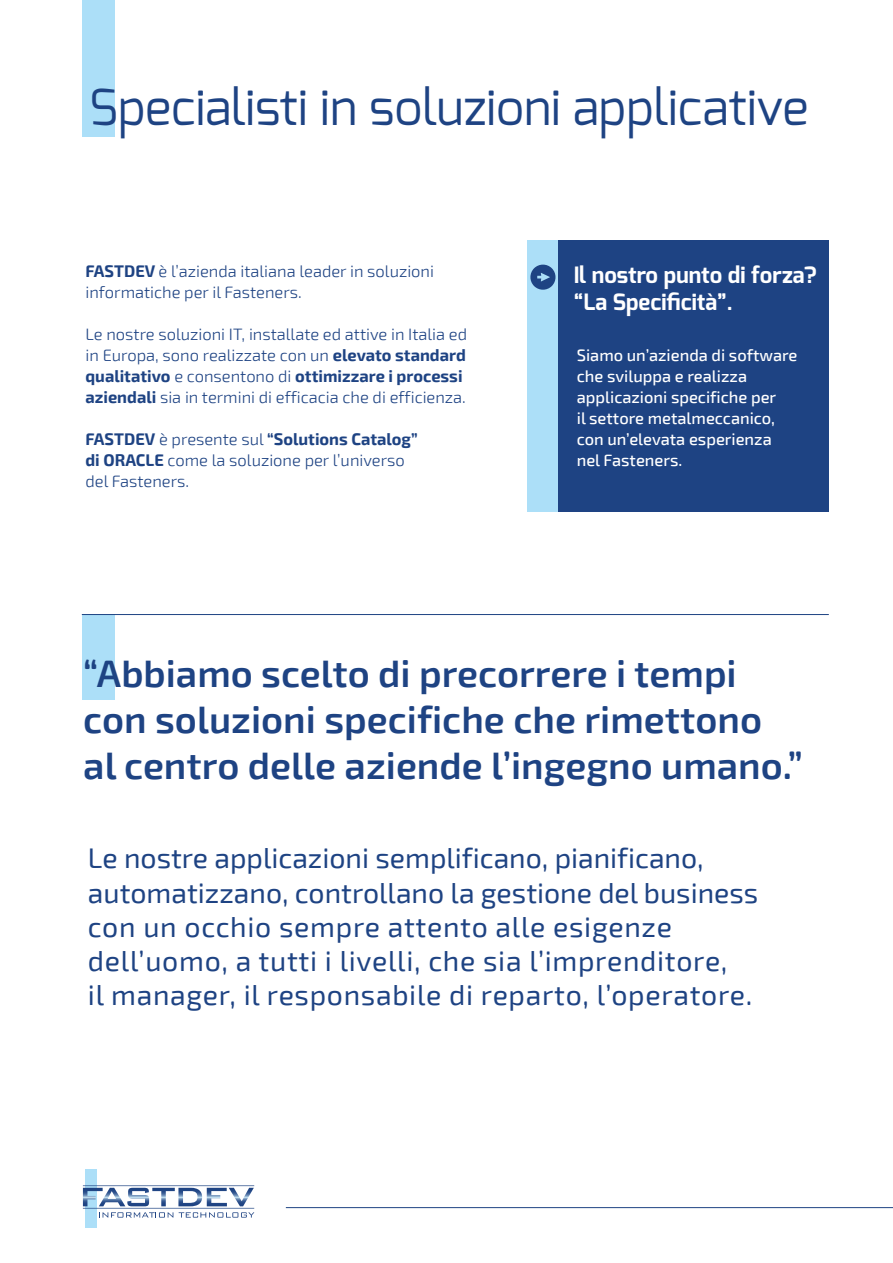
<style>
.page{position:relative;width:893px;height:1263px;background:#fff}
.page>*{position:absolute;margin:0;border:0;box-sizing:border-box;transform-origin:0 0}
.t1{font:49.5px "Exo";color:#1e4383}
.t2{font:600 38.25px/45.9px "Exo 2";color:#1e4383}
.t3{font:28.35px/34px "Exo 2";letter-spacing:.02em;color:#1e4383}
.t4{font:700 22.5px/27px "Exo";color:#fff}
.t5{font:300 16.5px/21px "Exo 2";color:#1e4383}
.t6{font:500 16.5px/21px "Exo 2";color:#fff}
.s1{font-weight:700}
</style>
<div class="page">
<div style="left:527px;top:240px;width:39px;height:272px;background:#acdff8"></div>
<div style="left:82px;top:0;width:32px;height:136px;background:#acdff8"></div>
<div style="left:82px;top:614px;width:32px;height:86px;background:#acdff8"></div>
<div style="left:559px;top:240px;width:270px;height:272px;background:#1e4383"></div>
<div style="left:85px;top:1169px;width:11px;height:58px;background:#acdff8"></div>
<svg style="left:83px;top:1188px;width:171px;height:18px"></svg>
<hr style="left:83px;top:1185px;width:171px;height:1px;background:#1e4383">
<hr style="left:83px;top:1208px;width:171px;height:1px;background:#1e4383">
<svg style="left:99px;top:1212px;width:74px;height:5px"></svg>
<svg style="left:179px;top:1212px;width:75px;height:5px"></svg>
<hr style="left:286px;top:1207px;width:607px;height:1px;background:#1e4383">
<hr style="left:82px;top:614px;width:747px;height:1px;background:#1e4383">
<svg style="left:530px;top:264px;width:26px;height:26px"></svg>
<h1 class="t1" style="left:89px;top:75px;width:721px">Specialisti in soluzioni applicative</h1>
<p class="t5" style="left:86px;top:261px;width:350px"><span class="s1">FASTDEV</span> è l’azienda italiana leader in soluzioni informatiche per il Fasteners.</p>
<p class="t5" style="left:86px;top:324px;width:383px">Le nostre soluzioni IT, installate ed attive in Italia ed in Europa, sono realizzate con un <span class="s1">elevato standard qualitativo</span> e consentono di <span class="s1">ottimizzare i processi aziendali</span> sia in termini di efficacia che di efficienza.</p>
<p class="t5" style="left:86px;top:429px;width:334px"><span class="s1">FASTDEV</span> è presente sul <span class="s1">“Solutions Catalog” di ORACLE</span> come la soluzione per l’universo del Fasteners.</p>
<h3 class="t4" style="left:574px;top:262px;width:244px">Il nostro punto di forza? “La Specificità”.</h3>
<p class="t6" style="left:577px;top:345px;width:222px">Siamo un’azienda di software che sviluppa e realizza applicazioni specifiche per<br>il settore metalmeccanico, con un’elevata esperienza nel Fasteners.</p>
<h2 class="t2" style="left:83px;top:651px;width:721px">“Abbiamo scelto di precorrere i tempi con soluzioni specifiche che rimettono al centro delle aziende l’ingegno umano.”</h2>
<p class="t3" style="left:88px;top:842px;width:672px">Le nostre applicazioni semplificano, pianificano, automatizzano, controllano la gestione del business con un occhio sempre attento alle esigenze dell’uomo, a tutti i livelli, che sia l’imprenditore,<br>il manager, il responsabile di reparto, l’operatore.</p>
</div>
